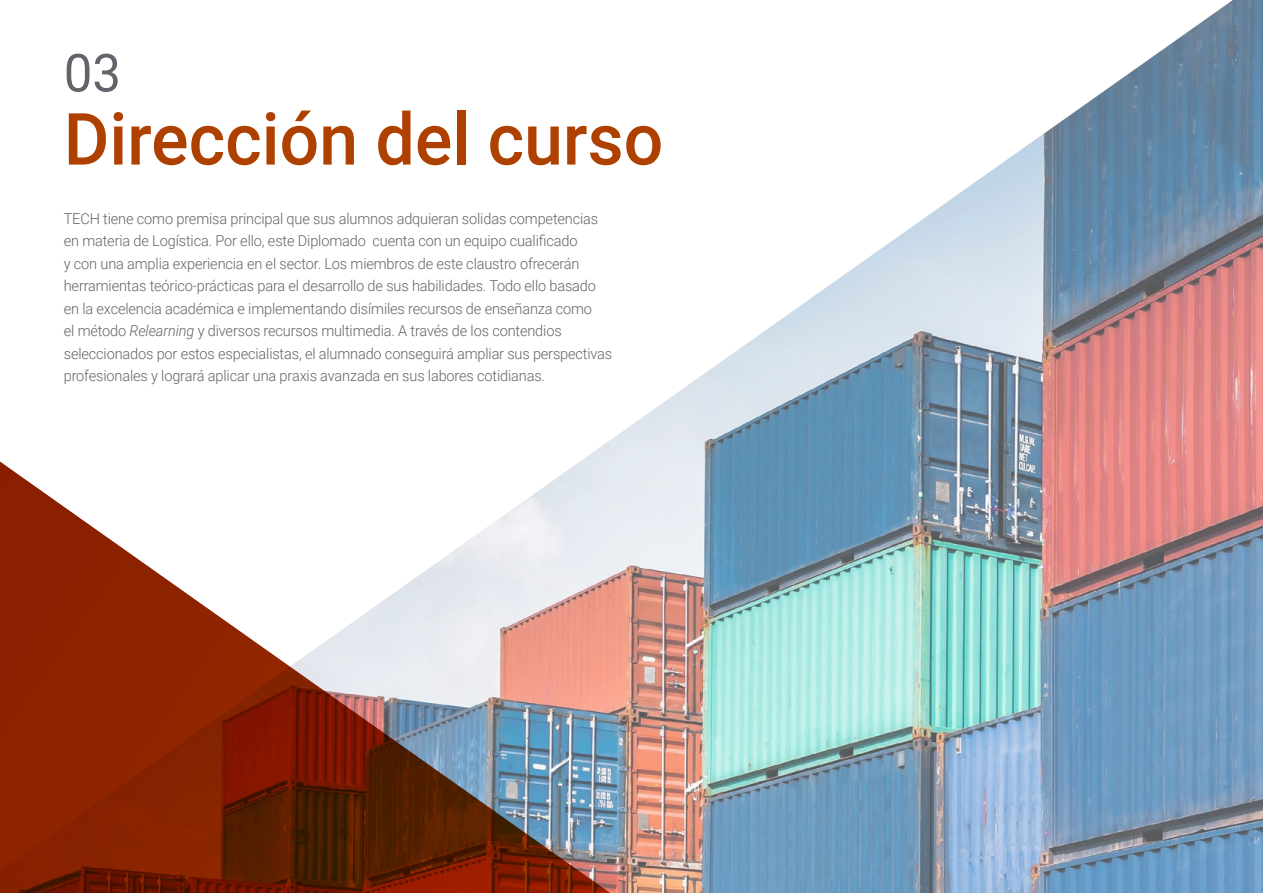
<style>
.page{position:relative;width:1263px;height:893px;background:#fff}
.page>*{position:absolute;margin:0;border:0;box-sizing:border-box;transform-origin:0 0}
.t1{font:500 72px "Roboto";color:#ae4000}
.t2{font:52.5px "Roboto";color:#61646a}
.t3{font:300 15px/22.5px "Roboto";letter-spacing:-.01em;color:#61646a}
.s1{font-style:italic}
</style>
<div class="page">
<img style="left:602px;top:0;width:661px;height:893px">
<svg style="left:0;top:446px;width:640px;height:447px"></svg>
<h2 class="t2" style="left:64px;top:36px;width:59px">03</h2>
<h1 class="t1" style="left:64px;top:89px;width:601px">Dirección del curso</h1>
<p class="t3" style="left:64px;top:207px;width:550px">TECH tiene como premisa principal que sus alumnos adquieran solidas competencias en materia de Logística. Por ello, este Diplomado cuenta con un equipo cualificado<br>y con una amplia experiencia en el sector. Los miembros de este claustro ofrecerán herramientas teórico-prácticas para el desarrollo de sus habilidades. Todo ello basado en la excelencia académica e implementando disímiles recursos de enseñanza como<br>el método <span class="s1">Relearning</span> y diversos recursos multimedia. A través de los contendios seleccionados por estos especialistas, el alumnado conseguirá ampliar sus perspectivas profesionales y logrará aplicar una praxis avanzada en sus labores cotidianas.</p>
</div>
